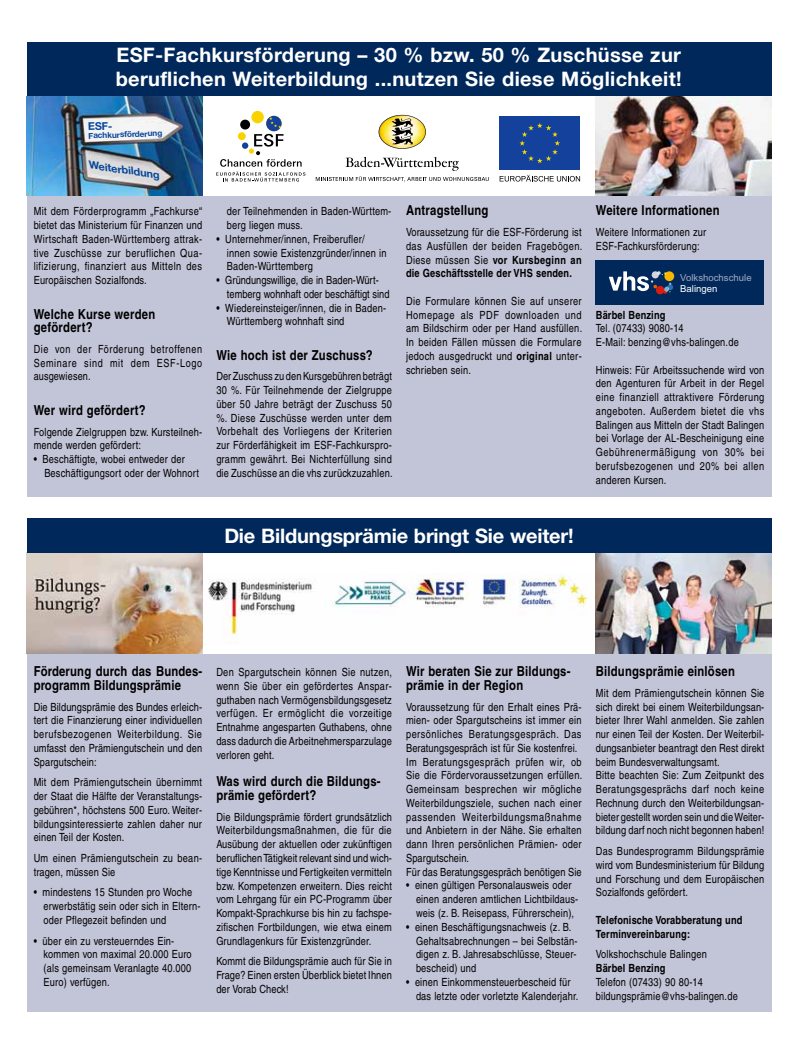
<style>
.page{position:relative;width:798px;height:1053px;background:#fff}
.page>*{position:absolute;margin:0;border:0;box-sizing:border-box;transform-origin:0 0}
.t1{font:700 20px/24px "Helvetica Neue LT Std";letter-spacing:.015em;color:#fff}
.t2{font:700 20px "Helvetica Neue LT Std";letter-spacing:-.01em;color:#fff}
.t3{font:700 condensed 13.75px/13.8px "Helvetica LT";letter-spacing:.015em;color:#000}
.t4{font:condensed 11.25px/13.8px "Helvetica LT";letter-spacing:.015em;color:#000}
.t5{font:700 condensed 11.25px/13.8px "Helvetica LT";letter-spacing:.015em;color:#000}
.t6{font:700 10.75px "Helvetica Neue LT Std";color:#07469a}
.t7{font:italic 700 10.5px "Helvetica Neue LT Std";color:#07469a;scale:1.06 1}
.t8{font:9.62px "Arial";color:#a5a9c3}
.t9{font:9.62px "Arial";color:#fff}
.t10{font:700 8.25px "Helvetica Neue LT Std";color:#07469a}
.s1{font-weight:700}
</style>
<div class="page">
<div style="left:27px;top:520px;width:744px;height:491px;background:#c2c4d7"></div>
<div style="left:27px;top:552px;width:744px;height:101px;background:#fff"></div>
<img style="left:202px;top:573px;width:386px;height:71px">
<img style="left:27px;top:552px;width:175px;height:101px">
<img style="left:595px;top:552px;width:176px;height:101px">
<div style="left:27px;top:43px;width:744px;height:454px;background:#c2c4d7"></div>
<div style="left:27px;top:91px;width:744px;height:105px;background:#fff"></div>
<img style="left:595px;top:96px;width:176px;height:100px">
<img style="left:27px;top:96px;width:175px;height:100px">
<div style="left:251px;top:111px;width:13px;height:12px;background:#f9d300;border-radius:50%"></div>
<svg style="left:216px;top:116px;width:89px;height:65px"></svg>
<div style="left:497px;top:115px;width:84px;height:57px;background:linear-gradient(to bottom,#13419c,#13419c)"></div>
<div style="left:499px;top:116px;width:80px;height:54px;background:#13419c"></div>
<svg style="left:519px;top:123px;width:41px;height:40px"></svg>
<svg style="left:499px;top:175px;width:81px;height:6px"></svg>
<svg style="left:378px;top:115px;width:48px;height:34px"></svg>
<svg style="left:315px;top:157px;width:173px;height:24px"></svg>
<div style="left:27px;top:42px;width:744px;height:54px;background:#00285a"></div>
<div style="left:27px;top:518px;width:744px;height:34px;background:#00285a"></div>
<div style="left:595px;top:260px;width:168px;height:45px;background:#00285a"></div>
<svg style="left:609px;top:271px;width:65px;height:23px"></svg>
<h1 class="t1" style="left:116px;top:43px;width:567px">ESF-Fachkursförderung – 30 % bzw. 50 % Zuschüsse zur beruflichen Weiterbildung ...nutzen Sie diese Möglichkeit!</h1>
<p class="t6" style="left:88px;top:120px;width:27px;rotate:-2deg">ESF-</p>
<p class="t10" style="left:88px;top:130px;width:75px;rotate:-2deg">Fachkursförderung</p>
<p class="t7" style="left:90px;top:158px;width:69px;rotate:8deg">Weiterbildung</p>
<p class="t4" style="left:34px;top:204px;width:170px;text-align:justify">Mit dem Förderprogramm „Fachkurse“ bietet das Ministerium für Finanzen und Wirtschaft Baden-Württemberg attrak&shy;tive Zuschüsse zur beruflichen Qua&shy;lifizierung, finanziert aus Mitteln des Europäischen Sozialfonds.</p>
<p class="t3" style="left:34px;top:306px;width:123px">Welche Kurse werden gefördert?</p>
<p class="t4" style="left:34px;top:342px;width:170px;text-align:justify">Die von der Förderung betroffenen Seminare sind mit dem ESF-Logo ausgewiesen.</p>
<p class="t3" style="left:34px;top:403px;width:113px">Wer wird gefördert?</p>
<p class="t4" style="left:34px;top:424px;width:170px">Folgende Zielgruppen bzw. Kursteilneh&shy;mende werden gefördert:</p>
<p class="t4" style="left:44px;top:452px;width:156px;text-indent:-11px">• Beschäftigte, wobei entweder der<br>Beschäftigungsort oder der Wohnort</p>
<p class="t4" style="left:227px;top:204px;width:166px">der Teilnehmenden in Baden-Württem&shy;berg liegen muss.</p>
<p class="t4" style="left:227px;top:232px;width:161px;text-indent:-11px">• Unternehmer/innen, Freiberufler/ innen sowie Existenzgründer/innen in<br>Baden-Württemberg</p>
<p class="t4" style="left:227px;top:273px;width:164px;text-indent:-11px">• Gründungswillige, die in Baden-Würt&shy;temberg wohnhaft oder beschäftigt sind</p>
<p class="t4" style="left:227px;top:301px;width:160px;text-indent:-11px">• Wiedereinsteiger/innen, die in Baden-<br>Württemberg wohnhaft sind</p>
<p class="t3" style="left:216px;top:348px;width:158px">Wie hoch ist der Zuschuss?</p>
<p class="t4" style="left:216px;top:369px;width:178px;text-align:justify">Der Zuschuss zu den Kursgebühren beträgt 30 %. Für Teilnehmende der Zielgruppe über 50 Jahre beträgt der Zuschuss 50 %. Diese Zuschüsse werden unter dem Vorbehalt des Vorliegens der Kriterien zur Förderfähigkeit im ESF-Fachkurspro&shy;gramm gewährt. Bei Nichterfüllung sind die Zuschüsse an die vhs zurückzuzahlen.</p>
<p class="t3" style="left:406px;top:203px;width:84px">Antragstellung</p>
<p class="t4" style="left:406px;top:225px;width:178px;text-align:justify">Voraussetzung für die ESF-Förderung ist das Ausfüllen der beiden Fragebögen.<br>Diese müssen Sie <span class="s1">vor Kursbeginn an die Geschäftsstelle der VHS senden.</span></p>
<p class="t4" style="left:406px;top:294px;width:177px;text-align:justify">Die Formulare können Sie auf unserer Homepage als PDF downloaden und am Bildschirm oder per Hand ausfüllen.<br>In beiden Fällen müssen die Formulare jedoch ausgedruckt und <span class="s1">original</span> unter&shy;schrieben sein.</p>
<p class="t3" style="left:595px;top:203px;width:125px">Weitere Informationen</p>
<p class="t4" style="left:595px;top:225px;width:112px">Weitere Informationen zur<br>ESF-Fachkursförderung:</p>
<p class="t8" style="left:680px;top:272px;width:73px">Volkshochschule</p>
<p class="t9" style="left:680px;top:282px;width:39px">Balingen</p>
<p class="t5" style="left:595px;top:307px;width:71px">Bärbel Benzing</p>
<p class="t4" style="left:595px;top:321px;width:144px">Tel. (07433) 9080-14<br>E-Mail: benzing@vhs-balingen.de</p>
<p class="t4" style="left:595px;top:363px;width:170px;text-align:justify">Hinweis: Für Arbeitssuchende wird von den Agenturen für Arbeit in der Regel eine finanziell attraktivere Förderung angeboten. Außerdem bietet die vhs Balingen aus Mitteln der Stadt Balingen bei Vorlage der AL-Bescheinigung eine Gebührenermäßigung von 30% bei berufsbezogenen und 20% bei allen anderen Kursen.</p>
<h1 class="t2" style="left:224px;top:523px;width:350px">Die Bildungsprämie bringt Sie weiter!</h1>
<p class="t3" style="left:34px;top:664px;width:170px">Förderung durch das Bundes&shy;programm Bildungsprämie</p>
<p class="t4" style="left:34px;top:699px;width:170px;text-align:justify">Die Bildungsprämie des Bundes erleich&shy;tert die Finanzierung einer individuellen berufsbezogenen Weiterbildung. Sie umfasst den Prämiengutschein und den Spargutschein:</p>
<p class="t4" style="left:34px;top:775px;width:170px;text-align:justify">Mit dem Prämiengutschein übernimmt der Staat die Hälfte der Veranstaltungs&shy;gebühren*, höchstens 500 Euro. Weiter&shy;bildungsinteressierte zahlen daher nur einen Teil der Kosten.</p>
<p class="t4" style="left:34px;top:851px;width:170px">Um einen Prämiengutschein zu bean&shy;tragen, müssen Sie</p>
<p class="t4" style="left:44px;top:885px;width:158px;text-indent:-10px">• mindestens 15 Stunden pro Woche erwerbstätig sein oder sich in Eltern&shy;oder Pflegezeit befinden und</p>
<p class="t4" style="left:44px;top:933px;width:149px;text-indent:-10px">• über ein zu versteuerndes Ein&shy;kommen von maximal 20.000 Euro (als gemeinsam Veranlagte 40.000<br>Euro) verfügen.</p>
<p class="t4" style="left:216px;top:665px;width:177px;text-align:justify">Den Spargutschein können Sie nutzen, wenn Sie über ein gefördertes Anspar&shy;guthaben nach Vermögensbildungsgesetz verfügen. Er ermöglicht die vorzeitige Entnahme angesparten Guthabens, ohne dass dadurch die Arbeitnehmersparzulage verloren geht.</p>
<p class="t3" style="left:216px;top:774px;width:166px">Was wird durch die Bildungs&shy;prämie gefördert?</p>
<p class="t4" style="left:216px;top:809px;width:177px;text-align:justify">Die Bildungsprämie fördert grundsätzlich Weiterbildungsmaßnahmen, die für die Ausübung der aktuellen oder zukünftigen beruflichen Tätigkeit relevant sind und wich&shy;tige Kenntnisse und Fertigkeiten vermitteln bzw. Kompetenzen erweitern. Dies reicht vom Lehrgang für ein PC-Programm über Kompakt-Sprachkurse bis hin zu fachspe&shy;zifischen Fortbildungen, wie etwa einem Grundlagenkurs für Existenzgründer.</p>
<p class="t4" style="left:216px;top:954px;width:177px;text-align:justify">Kommt die Bildungsprämie auch für Sie in Frage? Einen ersten Überblick bietet Ihnen der Vorab Check!</p>
<p class="t3" style="left:406px;top:664px;width:166px">Wir beraten Sie zur Bildungs&shy;prämie in der Region</p>
<p class="t4" style="left:406px;top:699px;width:178px">Voraussetzung für den Erhalt eines Prä&shy;mien- oder Spargutscheins ist immer ein persönliches Beratungsgespräch. Das Beratungsgespräch ist für Sie kostenfrei.<br>Im Beratungsgespräch prüfen wir, ob Sie die Fördervoraussetzungen erfüllen.<br>Gemeinsam besprechen wir mögliche Weiterbildungsziele, suchen nach einer passenden Weiterbildungsmaßnahme und Anbietern in der Nähe. Sie erhalten dann Ihren persönlichen Prämien- oder Spargutschein.<br>Für das Beratungsgespräch benötigen Sie</p>
<p class="t4" style="left:416px;top:878px;width:164px;text-indent:-10px">• einen gültigen Personalausweis oder einen anderen amtlichen Lichtbildaus&shy;weis (z. B. Reisepass, Führerschein),</p>
<p class="t4" style="left:416px;top:919px;width:163px;text-indent:-10px">• einen Beschäftigungsnachweis (z. B.<br>Gehaltsabrechnungen – bei Selbstän&shy;digen z. B. Jahresabschlüsse, Steuer&shy;bescheid) und</p>
<p class="t4" style="left:416px;top:974px;width:164px;text-indent:-10px">• einen Einkommensteuerbescheid für das letzte oder vorletzte Kalenderjahr.</p>
<p class="t3" style="left:595px;top:664px;width:140px">Bildungsprämie einlösen</p>
<p class="t4" style="left:595px;top:686px;width:170px">Mit dem Prämiengutschein können Sie sich direkt bei einem Weiterbildungsan&shy;bieter Ihrer Wahl anmelden. Sie zahlen nur einen Teil der Kosten. Der Weiterbil&shy;dungsanbieter beantragt den Rest direkt beim Bundesverwaltungsamt.<br>Bitte beachten Sie: Zum Zeitpunkt des Beratungsgesprächs darf noch keine Rechnung durch den Weiterbildungsan&shy;bieter gestellt worden sein und die Weiter&shy;bildung darf noch nicht begonnen haben!</p>
<p class="t4" style="left:595px;top:844px;width:170px;text-align:justify">Das Bundesprogramm Bildungsprämie wird vom Bundesministerium für Bildung und Forschung und dem Europäischen Sozialfonds gefördert.</p>
<p class="t5" style="left:595px;top:912px;width:148px">Telefonische Vorabberatung und<br>Terminvereinbarung:</p>
<p class="t4" style="left:595px;top:947px;width:112px">Volkshochschule Balingen</p>
<p class="t5" style="left:595px;top:960px;width:71px">Bärbel Benzing</p>
<p class="t4" style="left:595px;top:974px;width:143px">Telefon (07433) 90 80-14 bildungsprämie@vhs-balingen.de</p>
</div>
